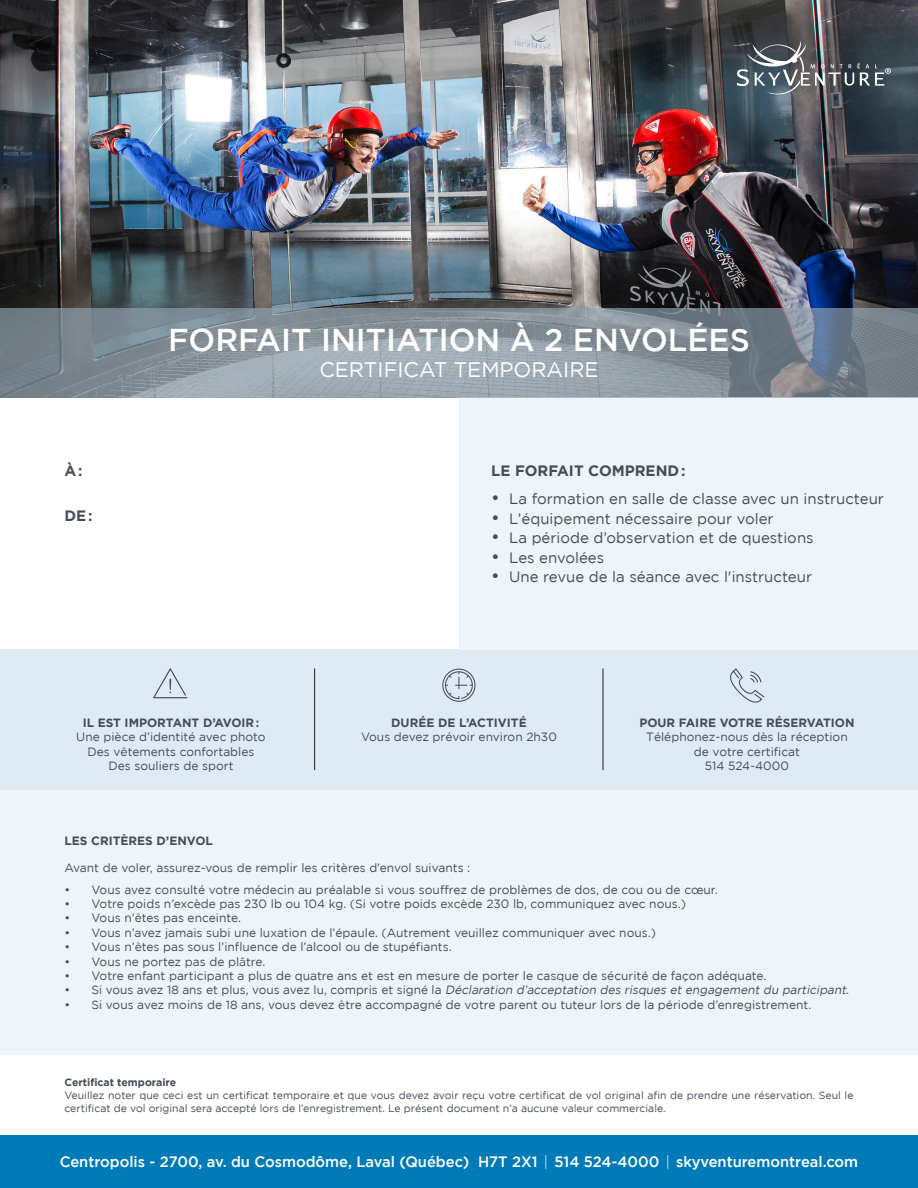
<style>
.page{position:relative;width:918px;height:1188px;background:#fff}
.page>*{position:absolute;margin:0;border:0;box-sizing:border-box;transform-origin:0 0}
.t1{font:500 31.5px "Gotham";color:#fff}
.t2{font:21px "Gotham";color:#fff}
.t3{font:15px "Gotham";color:#474c57}
.t4{font:500 15px "Gotham";color:#fff}
.t5{font:700 15px "Gotham";color:#474c57}
.t6{font:12px/14.4px "Gotham";color:#474c57;text-align:center}
.t7{font:italic 12px "Gotham";color:#474c57}
.t8{font:700 12px "Gotham";color:#474c57}
.t9{font:10.5px/12.6px "Gotham";color:#474c57}
.t10{font:700 10.5px "Gotham";color:#474c57}
.s1{font-size:18px}
.s2{font-style:normal}
.s3{font-weight:300}
</style>
<div class="page">
<img style="left:0;top:0;width:918px;height:308px">
<div style="left:0;top:649px;width:918px;height:142px;background:#deebf5"></div>
<div style="left:0;top:791px;width:918px;height:264px;background:#eef5fa"></div>
<div style="left:459px;top:398px;width:459px;height:252px;background:#eef5fa"></div>
<hr style="left:314px;top:668px;width:1px;height:102px;background:#231f20">
<hr style="left:603px;top:668px;width:1px;height:102px;background:#231f20">
<div style="left:0;top:1135px;width:918px;height:53px;background:#007bb8"></div>
<svg style="left:730px;top:668px;width:34px;height:35px"></svg>
<svg style="left:442px;top:669px;width:34px;height:33px"></svg>
<svg style="left:153px;top:668px;width:35px;height:30px"></svg>
<svg style="left:737px;top:40px;width:154px;height:54px;background:#5c6268"></svg>
<svg style="left:0;top:308px;width:918px;height:89px;background:#85919a"></svg>
<p class="t5" style="left:64px;top:462px;width:20px">À:</p>
<p class="t5" style="left:64px;top:507px;width:30px">DE:</p>
<p class="t1" style="left:168px;top:322px;width:583px">FORFAIT INITIATION À 2 ENVOLÉES</p>
<p class="t2" style="left:319px;top:358px;width:281px">CERTIFICAT TEMPORAIRE</p>
<p class="t5" style="left:491px;top:462px;width:196px">LE FORFAIT COMPREND:</p>
<p class="t3" style="left:491px;top:491px;width:394px"><span class="s1">•</span> La formation en salle de classe avec un instructeur</p>
<p class="t3" style="left:491px;top:510px;width:284px"><span class="s1">•</span> L’équipement nécessaire pour voler</p>
<p class="t3" style="left:491px;top:530px;width:324px"><span class="s1">•</span> La période d’observation et de questions</p>
<p class="t3" style="left:491px;top:549px;width:115px"><span class="s1">•</span> Les envolées</p>
<p class="t3" style="left:491px;top:569px;width:322px"><span class="s1">•</span> Une revue de la séance avec l'instructeur</p>
<p class="t8" style="left:83px;top:716px;width:178px">IL EST IMPORTANT D’AVOIR:</p>
<p class="t6" style="left:76px;top:730px;width:191px">Une pièce d’identité avec photo</p>
<p class="t6" style="left:87px;top:744px;width:169px">Des vêtements confortables</p>
<p class="t6" style="left:108px;top:759px;width:127px">Des souliers de sport</p>
<p class="t8" style="left:391px;top:716px;width:137px">DURÉE DE L’ACTIVITÉ</p>
<p class="t6" style="left:361px;top:730px;width:197px">Vous devez prévoir environ 2h30</p>
<p class="t8" style="left:639px;top:716px;width:217px">POUR FAIRE VOTRE RÉSERVATION</p>
<p class="t6" style="left:646px;top:730px;width:203px">Téléphonez-nous dès la réception de votre certificat</p>
<p class="t6" style="left:705px;top:759px;width:86px">514 524-4000</p>
<p class="t8" style="left:64px;top:834px;width:150px">LES CRITÈRES D’ENVOL</p>
<p class="t6" style="left:64px;top:860px;width:407px">Avant de voler, assurez-vous de remplir les critères d’envol suivants :</p>
<p class="t6" style="left:64px;top:882px;width:655px">• Vous avez consulté votre médecin au préalable si vous souffrez de problèmes de dos, de cou ou de cœur.</p>
<p class="t6" style="left:64px;top:896px;width:623px">• Votre poids n’excède pas 230 lb ou 104 kg. (Si votre poids excède 230 lb, communiquez avec nous.)</p>
<p class="t6" style="left:64px;top:911px;width:178px">• Vous n’êtes pas enceinte.</p>
<p class="t6" style="left:64px;top:925px;width:593px">• Vous n’avez jamais subi une luxation de l’épaule. (Autrement veuillez communiquer avec nous.)</p>
<p class="t6" style="left:64px;top:940px;width:389px">• Vous n’êtes pas sous l’influence de l’alcool ou de stupéfiants.</p>
<p class="t6" style="left:64px;top:954px;width:203px">• Vous ne portez pas de plâtre.</p>
<p class="t6" style="left:64px;top:968px;width:704px">• Votre enfant participant a plus de quatre ans et est en mesure de porter le casque de sécurité de façon adéquate.</p>
<p class="t7" style="left:64px;top:984px;width:786px"><span class="s2">• S i vo u s a ve z 1 8 a n s e t p l u s , vo u s a ve z l u , c o m p r i s e t s i g n é l a</span> Déclaration d’acceptation des risques et engagement du participant<span class="s2">.</span></p>
<p class="t6" style="left:64px;top:997px;width:748px">• Si vous avez moins de 18 ans, vous devez être accompagné de votre parent ou tuteur lors de la période d’enregistrement.</p>
<p class="t10" style="left:64px;top:1077px;width:113px">Certificat temporaire</p>
<p class="t9" style="left:64px;top:1089px;width:791px">Veuillez noter que ceci est un certificat temporaire et que vous devez avoir reçu votre certificat de vol original afin de prendre une réservation. Seul le certificat de vol original sera accepté lors de l’enregistrement. Le présent document n’a aucune valeur commerciale.</p>
<p class="t4" style="left:60px;top:1153px;width:800px">Centropolis - 2700, av. du Cosmodôme, Laval (Québec) H7T 2X1 <span class="s3">|</span> 514 524-4000 <span class="s3">|</span> skyventuremontreal.com</p>
</div>
